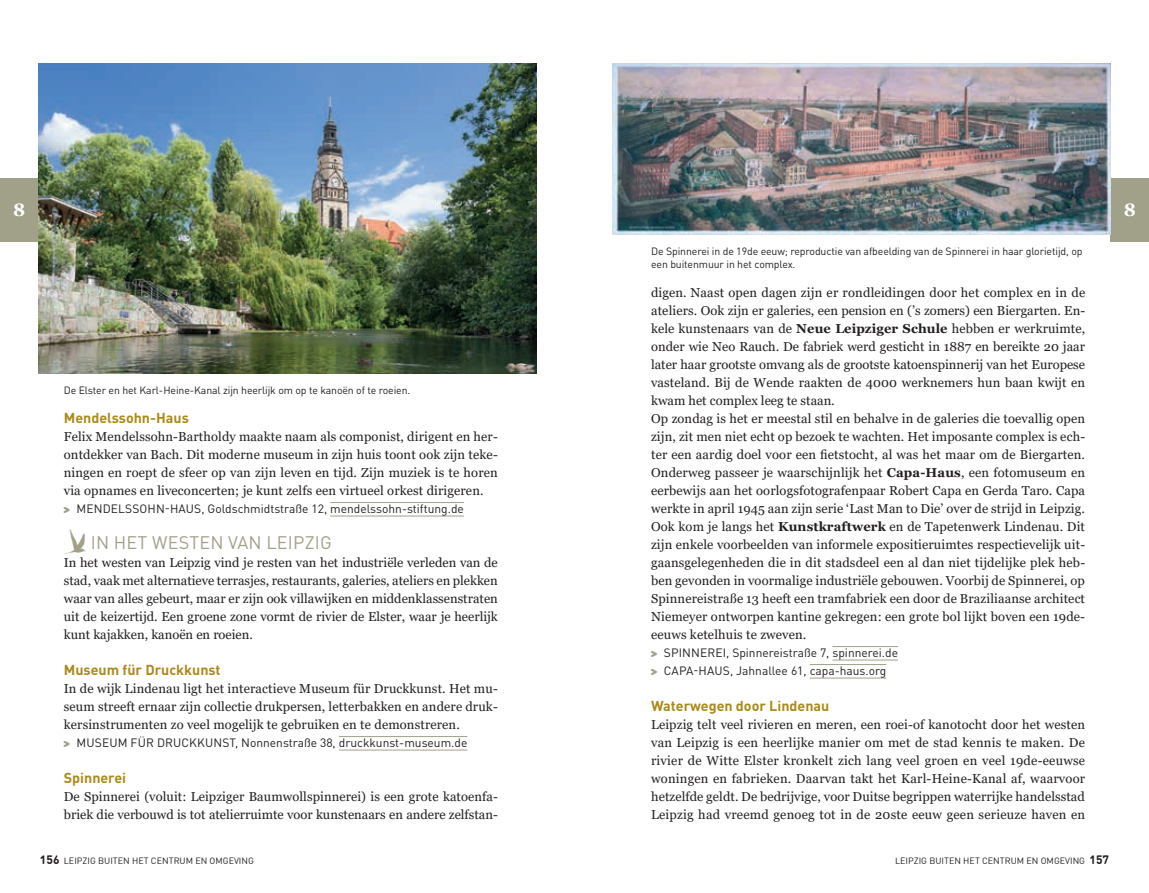
<style>
.page{position:relative;width:1149px;height:893px;background:#fff}
.page>*{position:absolute;margin:0;border:0;box-sizing:border-box;transform-origin:0 0}
.t1{font:18px "DIN Pro";letter-spacing:.01em;color:#a1a089}
.t2{font:700 18px "Georgia";color:#fff}
.t3{font:700 14.25px "DIN Pro";color:#ab8a1b}
.t4{font:12.9px/18px "Georgia";letter-spacing:.01em;color:#231f20;text-align:justify}
.t5{font:12px/18px "DIN Pro";color:#231f20}
.t6{font:700 12px "DIN Round Offc";color:#231f20}
.t7{font:10.5px/13.5px "DIN Pro";letter-spacing:-.01em;color:#231f20}
.t8{font:9px "DIN Round Offc";color:#231f20}
.s1{font-family:"Dominicus";color:#a1a089}
.s2{font-family:"Dominicus";font-size:36px}
.s3{font-weight:700}
.s4{font-weight:700;font-size:12px}
</style>
<div class="page">
<div style="left:1110px;top:179px;width:38px;height:63px;background:#a1a089"></div>
<div style="left:0;top:179px;width:38px;height:63px;background:#a1a089"></div>
<hr style="left:330px;top:516px;width:134px;height:1px;background:#a1a089">
<hr style="left:339px;top:750px;width:128px;height:1px;background:#a1a089">
<hr style="left:330px;top:502px;width:134px;height:1px;background:#a1a089">
<hr style="left:339px;top:736px;width:128px;height:1px;background:#a1a089">
<img style="left:38px;top:64px;width:498px;height:310px">
<hr style="left:832px;top:660px;width:65px;height:1px;background:#a1a089">
<hr style="left:809px;top:678px;width:77px;height:1px;background:#a1a089">
<hr style="left:832px;top:646px;width:65px;height:1px;background:#a1a089">
<hr style="left:809px;top:664px;width:77px;height:1px;background:#a1a089">
<img style="left:612px;top:64px;width:498px;height:170px">
<h1 class="t2" style="left:13px;top:198px;width:14px">8</h1>
<h1 class="t2" style="left:1123px;top:198px;width:14px">8</h1>
<p class="t7" style="left:64px;top:383px;width:348px">De Elster en het Karl-Heine-Kanal zijn heerlijk om op te kanoën of te roeien.</p>
<p class="t3" style="left:64px;top:406px;width:126px">Mendelssohn-Haus</p>
<p class="t4" style="left:64px;top:428px;width:435px">Felix Mendelssohn-Bartholdy maakte naam als componist, dirigent en her&shy;ontdekker van Bach. Dit moderne museum in zijn huis toont ook zijn teke&shy;ningen en roept de sfeer op van zijn leven en tijd. Zijn muziek is te horen via opnames en liveconcerten; je kunt zelfs een virtueel orkest dirigeren.</p>
<p class="t5" style="left:64px;top:498px;width:401px"><span class="s1">&gt;</span> MENDELSSOHN-HAUS, Goldschmidtstraße 12, mendelssohn-stiftung.de</p>
<h1 class="t1" style="left:64px;top:528px;width:269px"><span class="s2">?</span> IN HET WESTEN VAN LEIPZIG</h1>
<p class="t4" style="left:64px;top:554px;width:435px">In het westen van Leipzig vind je resten van het industriële verleden van de stad, vaak met alternatieve terrasjes, restaurants, galeries, ateliers en plekken waar van alles gebeurt, maar er zijn ook villawijken en middenklassenstraten uit de keizertijd. Een groene zone vormt de rivier de Elster, waar je heerlijk kunt kajakken, kanoën en roeien.</p>
<p class="t3" style="left:64px;top:658px;width:158px">Museum für Druckkunst</p>
<p class="t4" style="left:64px;top:680px;width:435px">In de wijk Lindenau ligt het interactieve Museum für Druckkunst. Het mu&shy;seum streeft ernaar zijn collectie drukpersen, letterbakken en andere druk&shy;kersinstrumenten zo veel mogelijk te gebruiken en te demonstreren.</p>
<p class="t5" style="left:64px;top:732px;width:405px"><span class="s1">&gt;</span> MUSEUM FÜR DRUCKKUNST, Nonnenstraße 38, druckkunst-museum.de</p>
<p class="t3" style="left:64px;top:766px;width:64px">Spinnerei</p>
<p class="t4" style="left:64px;top:788px;width:435px">De Spinnerei (voluit: Leipziger Baumwollspinnerei) is een grote katoenfa&shy;briek die verbouwd is tot atelierruimte voor kunstenaars en andere zelfstan-</p>
<p class="t7" style="left:651px;top:243px;width:433px">De Spinnerei in de 19de eeuw; reproductie van afbeelding van de Spinnerei in haar glorietijd, op een buitenmuur in het complex.</p>
<p class="t4" style="left:651px;top:284px;width:435px;text-align:left">digen. Naast open dagen zijn er rondleidingen door het complex en in de ateliers. Ook zijn er galeries, een pension en (’s zomers) een Biergarten. En&shy;kele kunstenaars van de <span class="s3">Neue Leipziger Schule</span> hebben er werkruimte, onder wie Neo Rauch. De fabriek werd gesticht in 1887 en bereikte 20 jaar later haar grootste omvang als de grootste katoenspinnerij van het Europese vasteland. Bij de Wende raakten de 4000 werknemers hun baan kwijt en kwam het complex leeg te staan.<br>Op zondag is het er meestal stil en behalve in de galeries die toevallig open zijn, zit men niet echt op bezoek te wachten. Het imposante complex is ech&shy;ter een aardig doel voor een fietstocht, al was het maar om de Biergarten.<br>Onderweg passeer je waarschijnlijk het <span class="s3">Capa-Haus</span>, een fotomuseum en eerbewijs aan het oorlogsfotografenpaar Robert Capa en Gerda Taro. Capa werkte in april 1945 aan zijn serie ‘Last Man to Die’ over de strijd in Leipzig.<br>Ook kom je langs het <span class="s3">Kunstkraftwerk</span> en de Tapetenwerk Lindenau. Dit zijn enkele voorbeelden van informele expositieruimtes respectievelijk uit&shy;gaansgelegenheden die in dit stadsdeel een al dan niet tijdelijke plek heb&shy;ben gevonden in voormalige industriële gebouwen. Voorbij de Spinnerei, op Spinnereistraße 13 heeft een tramfabriek een door de Braziliaanse architect Niemeyer ontworpen kantine gekregen: een grote bol lijkt boven een 19de&shy;eeuws ketelhuis te zweven.</p>
<p class="t5" style="left:651px;top:642px;width:248px"><span class="s1">&gt;</span> SPINNEREI, Spinnereistraße 7, spinnerei.de <span class="s1">&gt;</span> CAPA-HAUS, Jahnallee 61, capa-haus.org</p>
<p class="t3" style="left:651px;top:694px;width:180px">Waterwegen door Lindenau</p>
<p class="t4" style="left:651px;top:716px;width:435px">Leipzig telt veel rivieren en meren, een roei-of kanotocht door het westen van Leipzig is een heerlijke manier om met de stad kennis te maken. De rivier de Witte Elster kronkelt zich lang veel groen en veel 19de-eeuwse woningen en fabrieken. Daarvan takt het Karl-Heine-Kanal af, waarvoor hetzelfde geldt. De bedrijvige, voor Duitse begrippen waterrijke handelsstad Leipzig had vreemd genoeg tot in de 20ste eeuw geen serieuze haven en</p>
<p class="t8" style="left:40px;top:855px;width:215px"><span class="s4">156</span> LEIPZIG BUITEN HET CENTRUM EN OMGEVING</p>
<p class="t6" style="left:1089px;top:852px;width:21px">157</p>
<p class="t8" style="left:894px;top:855px;width:191px">LEIPZIG BUITEN HET CENTRUM EN OMGEVING</p>
</div>
